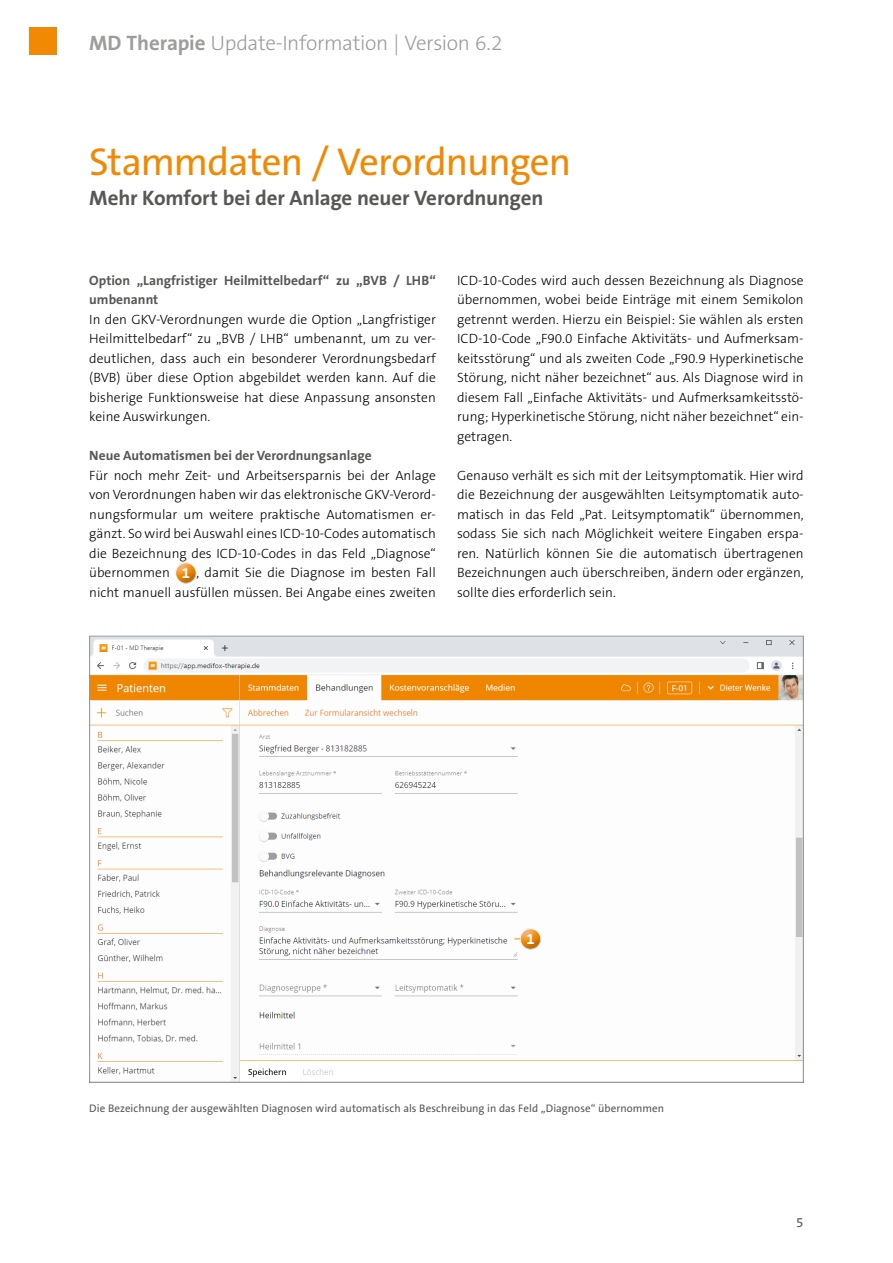
<style>
.page{position:relative;width:893px;height:1263px;background:#fff}
.page>*{position:absolute;margin:0;border:0;box-sizing:border-box;transform-origin:0 0}
.t1{font:39px "The Sans B5 Plain";letter-spacing:-.025em;color:#f18904}
.t2{font:700 21px "The Sans B7";letter-spacing:-.005em;color:#575756}
.t3{font:300 21px "The Sans B3";letter-spacing:-.015em;color:#9d9d9c}
.t4{font:700 15px "The Sans B7";color:#fff}
.t5{font:300 13.5px/19.5px "The Sans B3";color:#000;text-align:justify}
.t6{font:700 13.5px/19.5px "The Sans B7";color:#575756}
.t7{font:13.5px "The Sans B5 Plain";color:#575756}
.t8{font:10.95px "The Sans B5 Plain";letter-spacing:.005em;color:#575756}
.s1{font-family:"The Sans B7";font-weight:700}
.s2{font-family:"The Sans B7";font-weight:700;font-size:15px;color:#fff}
</style>
<div class="page">
<div style="left:29px;top:27px;width:27px;height:28px;background:#f18904"></div>
<div style="left:168px;top:561px;width:39px;height:25px;background:#000;opacity:.2"></div>
<img style="left:91px;top:638px;width:711px;height:442px">
<div style="left:509px;top:919px;width:39px;height:32px;background:#fdfdfd"></div>
<div style="left:513px;top:927px;width:39px;height:25px;background:#000;opacity:.2"></div>
<h2 class="t3" style="left:89px;top:32px;width:415px"><span class="s1">MD Therapie</span> Update-Information | Version 6.2</h2>
<h1 class="t1" style="left:89px;top:141px;width:484px">Stammdaten / Verordnungen</h1>
<h2 class="t2" style="left:89px;top:186px;width:456px">Mehr Komfort bei der Anlage neuer Verordnungen</h2>
<p class="t6" style="left:89px;top:271px;width:348px">Option „Langfristiger Heilmittelbedarf“ zu „BVB / LHB“ umbenannt</p>
<p class="t5" style="left:89px;top:310px;width:348px">In den GKV-Verordnungen wurde die Option „Langfristiger Heilmittelbedarf“ zu „BVB / LHB“ umbenannt, um zu ver&shy;deutlichen, dass auch ein besonderer Verordnungsbedarf (BVB) über diese Option abgebildet werden kann. Auf die bisherige Funktionsweise hat diese Anpassung ansonsten keine Auswirkungen.</p>
<p class="t6" style="left:89px;top:447px;width:284px">Neue Automatismen bei der Verordnungsanlage</p>
<p class="t5" style="left:89px;top:466px;width:348px">Für noch mehr Zeit- und Arbeitsersparnis bei der Anlage von Verordnungen haben wir das elektronische GKV-Verord&shy;nungsformular um weitere praktische Automatismen er&shy;gänzt. So wird bei Auswahl eines ICD-10-Codes automatisch die Bezeichnung des ICD-10-Codes in das Feld „Diagnose“ übernommen <span class="s2">1</span> , damit Sie die Diagnose im besten Fall nicht manuell ausfüllen müssen. Bei Angabe eines zweiten</p>
<p class="t5" style="left:457px;top:271px;width:348px">ICD-10-Codes wird auch dessen Bezeichnung als Diagnose übernommen, wobei beide Einträge mit einem Semikolon getrennt werden. Hierzu ein Beispiel: Sie wählen als ersten ICD-10-Code „F90.0 Einfache Aktivitäts- und Aufmerksam&shy;keitsstörung“ und als zweiten Code „F90.9 Hyperkinetische Störung, nicht näher bezeichnet“ aus. Als Diagnose wird in diesem Fall „Einfache Aktivitäts- und Aufmerksamkeitsstö&shy;rung; Hyperkinetische Störung, nicht näher bezeichnet“ ein&shy;getragen.</p>
<p class="t5" style="left:457px;top:466px;width:348px">Genauso verhält es sich mit der Leitsymptomatik. Hier wird die Bezeichnung der ausgewählten Leitsymptomatik auto&shy;matisch in das Feld „Pat. Leitsymptomatik“ übernommen, sodass Sie sich nach Möglichkeit weitere Eingaben erspa&shy;ren. Natürlich können Sie die automatisch übertragenen Bezeichnungen auch überschreiben, ändern oder ergänzen, sollte dies erforderlich sein.</p>
<p class="t4" style="left:526px;top:931px;width:10px">1</p>
<p class="t8" style="left:89px;top:1103px;width:576px">Die Bezeichnung der ausgewählten Diagnosen wird automatisch als Beschreibung in das Feld „Diagnose“ übernommen</p>
<p class="t7" style="left:796px;top:1215px;width:9px">5</p>
</div>
